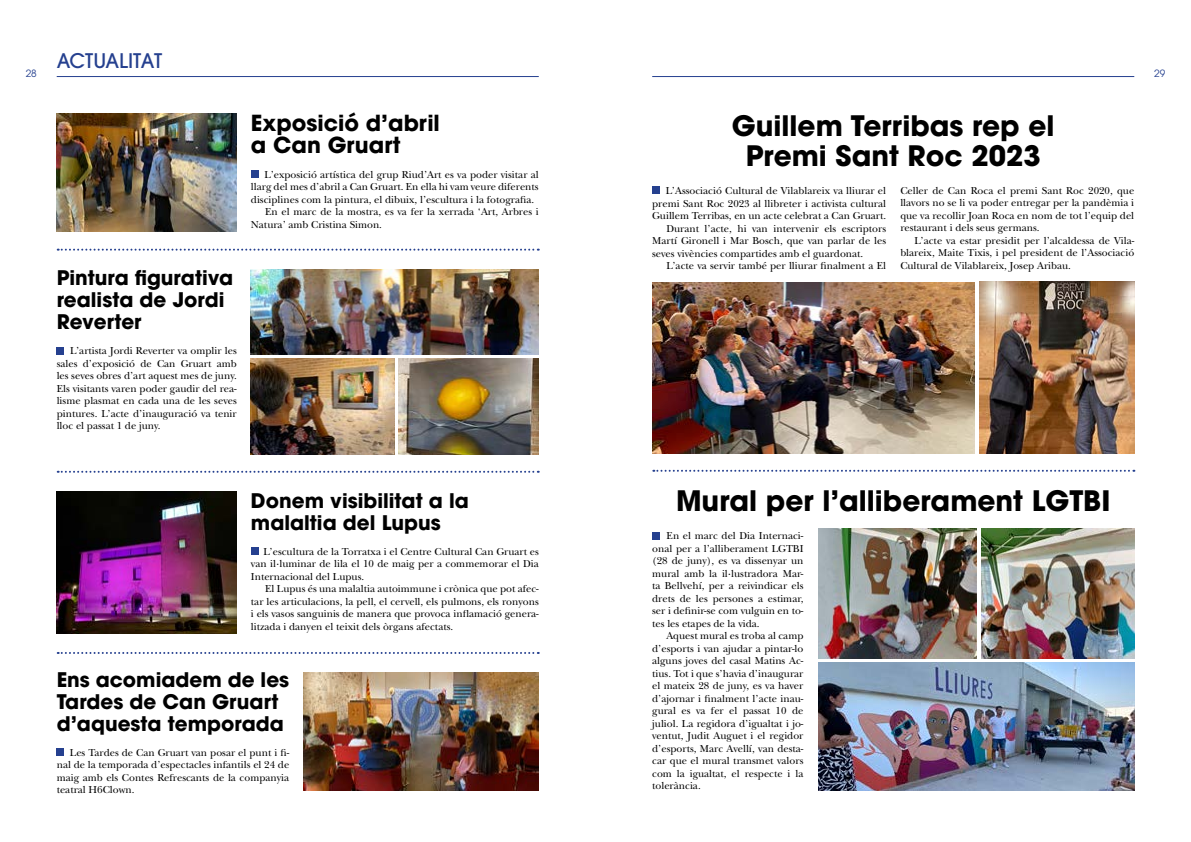
<style>
.page{position:relative;width:1191px;height:842px;background:#fff}
.page>*{position:absolute;margin:0;border:0;box-sizing:border-box;transform-origin:0 0}
.t1{font:700 28px/30px "Avant Garde";color:#000;text-align:center}
.t2{font:700 22px/22px "Avant Garde";color:#000}
.t3{font:700 20px/22px "Avant Garde";color:#000}
.t4{font:500 20px "Avant Garde";color:#25408f}
.t5{font:10.5px/12.5px "New Baskerville";color:#000;text-align:justify}
.t6{font:10px "Avant Garde";color:#25408f}
</style>
<div class="page">
<hr style="left:57px;top:76px;width:482px;height:1px;background:#25408f">
<hr style="left:652px;top:76px;width:482px;height:1px;background:#25408f">
<div style="left:251px;top:170px;width:7px;height:8px;background:#25408f"></div>
<div style="left:251px;top:547px;width:7px;height:8px;background:#25408f"></div>
<div style="left:57px;top:748px;width:7px;height:7px;background:#25408f"></div>
<div style="left:57px;top:347px;width:7px;height:7px;background:#25408f"></div>
<div style="left:652px;top:187px;width:7px;height:7px;background:#25408f"></div>
<div style="left:652px;top:532px;width:7px;height:7px;background:#25408f"></div>
<svg style="left:58px;top:249px;width:481px;height:2px"></svg>
<svg style="left:58px;top:471px;width:481px;height:2px"></svg>
<svg style="left:653px;top:470px;width:481px;height:2px"></svg>
<svg style="left:58px;top:652px;width:481px;height:2px"></svg>
<img style="left:57px;top:113px;width:180px;height:118px">
<img style="left:251px;top:270px;width:288px;height:84px">
<img style="left:251px;top:358px;width:144px;height:96px">
<img style="left:399px;top:358px;width:140px;height:96px">
<img style="left:57px;top:492px;width:180px;height:142px">
<img style="left:303px;top:673px;width:236px;height:117px">
<img style="left:979px;top:282px;width:155px;height:171px">
<img style="left:652px;top:282px;width:322px;height:171px">
<img style="left:818px;top:662px;width:316px;height:128px">
<img style="left:818px;top:529px;width:159px;height:129px">
<img style="left:981px;top:529px;width:153px;height:129px">
<h3 class="t4" style="left:57px;top:49px;width:107px">ACTUALITAT</h3>
<p class="t6" style="left:26px;top:67px;width:13px">28</p>
<p class="t6" style="left:1154px;top:67px;width:13px">29</p>
<h2 class="t2" style="left:251px;top:112px;width:190px">Exposició d’abril a Can Gruart</h2>
<p class="t5" style="left:265px;top:168px;width:276px">L’exposició artística del grup Riud’Art es va poder visitar al</p>
<p class="t5" style="left:251px;top:181px;width:289px">llarg del mes d’abril a Can Gruart. En ella hi vam veure diferents</p>
<p class="t5" style="left:251px;top:193px;width:285px">disciplines com la pintura, el dibuix, l’escultura i la fotografia.</p>
<p class="t5" style="left:265px;top:206px;width:275px">En el marc de la mostra, es va fer la xerrada ‘Art, Arbres i</p>
<p class="t5" style="left:251px;top:218px;width:133px">Natura’ amb Cristina Simon.</p>
<h1 class="t1" style="left:732px;top:110px;width:324px">Guillem Terribas rep el<br>Premi Sant Roc 2023</h1>
<p class="t5" style="left:666px;top:184px;width:222px">L’Associació Cultural de Vilablareix va lliurar el</p>
<p class="t5" style="left:652px;top:197px;width:235px">premi Sant Roc 2023 al llibreter i activista cultural</p>
<p class="t5" style="left:652px;top:209px;width:235px">Guillem Terribas, en un acte celebrat a Can Gruart.</p>
<p class="t5" style="left:666px;top:222px;width:221px">Durant l’acte, hi van intervenir els escriptors</p>
<p class="t5" style="left:652px;top:234px;width:235px">Martí Gironell i Mar Bosch, que van parlar de les</p>
<p class="t5" style="left:652px;top:247px;width:213px">seves vivències compartides amb el guardonat.</p>
<p class="t5" style="left:666px;top:259px;width:221px">L’acte va servir també per lliurar finalment a El</p>
<p class="t5" style="left:900px;top:184px;width:235px">Celler de Can Roca el premi Sant Roc 2020, que llavors no se li va poder entregar per la pandèmia i que va recollir Joan Roca en nom de tot l’equip del restaurant i dels seus germans.</p>
<p class="t5" style="left:900px;top:234px;width:235px;text-indent:14px">L’acte va estar presidit per l’alcaldessa de Vila&shy;blareix, Maite Tixis, i pel president de l’Associació Cultural de Vilablareix, Josep Aribau.</p>
<h3 class="t3" style="left:57px;top:267px;width:178px">Pintura figurativa realista de Jordi<br>Reverter</h3>
<p class="t5" style="left:57px;top:345px;width:182px;text-indent:13px">L’artista Jordi Reverter va omplir les sales d’exposició de Can Gruart amb les seves obres d’art aquest mes de juny.<br>Els visitants varen poder gaudir del rea&shy;lisme plasmat en cada una de les seves pintures. L’acte d’inauguració va tenir lloc el passat 1 de juny.</p>
<h3 class="t3" style="left:251px;top:489px;width:220px">Donem visibilitat a la malaltia del Lupus</h3>
<p class="t5" style="left:251px;top:545px;width:289px;text-indent:13px">L’escultura de la Torratxa i el Centre Cultural Can Gruart es van il·luminar de lila el 10 de maig per a commemorar el Dia Internacional del Lupus.</p>
<p class="t5" style="left:251px;top:583px;width:289px;text-indent:14px">El Lupus és una malaltia autoimmune i crònica que pot afec&shy;tar les articulacions, la pell, el cervell, els pulmons, els ronyons i els vasos sanguinis de manera que provoca inflamació genera&shy;litzada i danyen el teixit dels òrgans afectats.</p>
<h3 class="t3" style="left:57px;top:668px;width:234px">Ens acomiadem de les<br>Tardes de Can Gruart d’aquesta temporada</h3>
<p class="t5" style="left:57px;top:746px;width:234px;text-indent:13px">Les Tardes de Can Gruart van posar el punt i fi&shy;nal de la temporada d’espectacles infantils el 24 de maig amb els Contes Refrescants de la companyia teatral H6Clown.</p>
<h1 class="t1" style="left:676px;top:485px;width:436px">Mural per l’alliberament LGTBI</h1>
<p class="t5" style="left:652px;top:530px;width:153px;text-indent:14px">En el marc del Dia Internaci&shy;onal per a l’alliberament LGTBI (28 de juny), es va dissenyar un mural amb la il·lustradora Mar&shy;ta Bellvehí, per a reivindicar els drets de les persones a estimar, ser i definir-se com vulguin en to&shy;tes les etapes de la vida.</p>
<p class="t5" style="left:652px;top:630px;width:153px;text-indent:14px">Aquest mural es troba al camp d’esports i van ajudar a pintar-lo alguns joves del casal Matins Ac&shy;tius. Tot i que s’havia d’inaugurar el mateix 28 de juny, es va haver d’ajornar i finalment l’acte inau&shy;gural es va fer el passat 10 de juliol. La regidora d’igualtat i jo&shy;ventut, Judit Auguet i el regidor d’esports, Marc Avellí, van desta&shy;car que el mural transmet valors com la igualtat, el respecte i la tolerància.</p>
</div>
